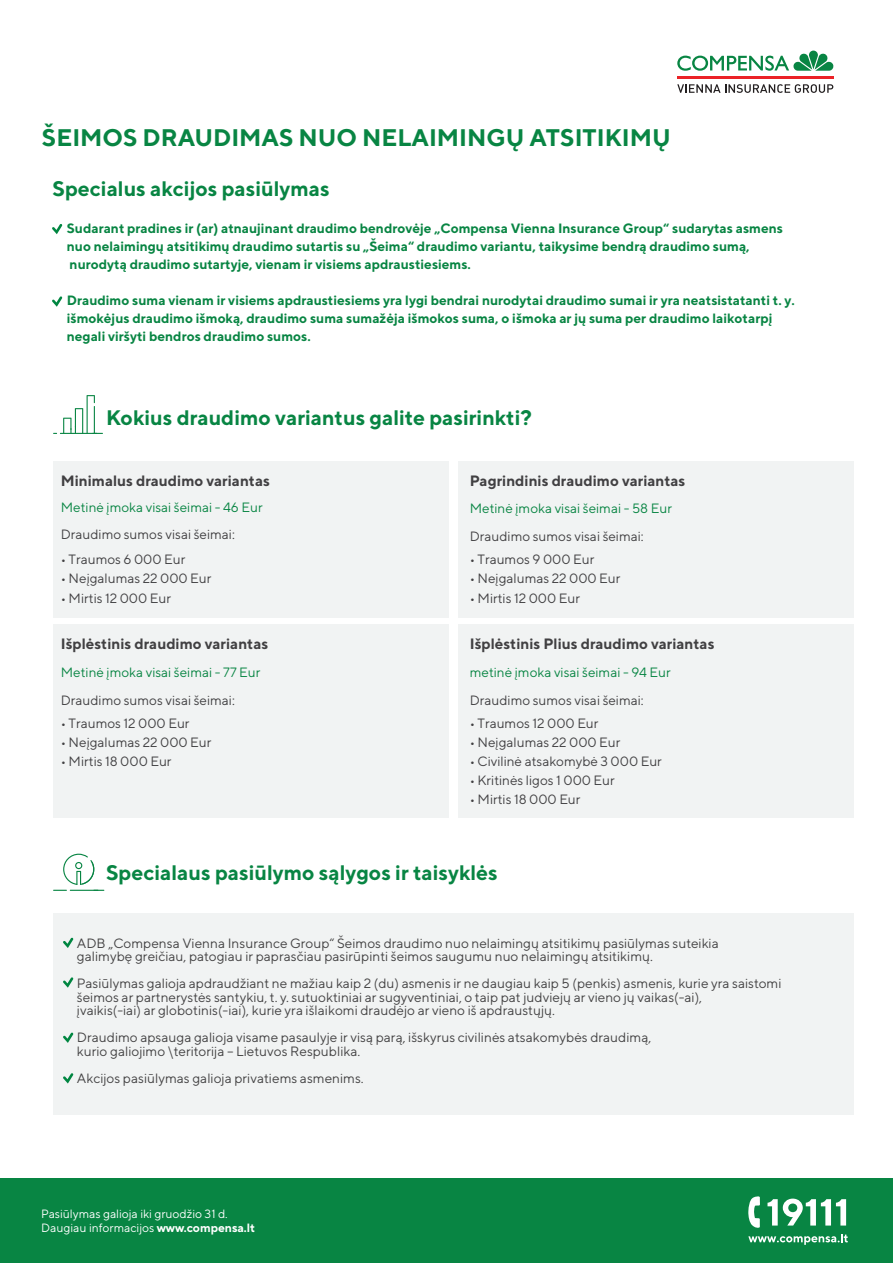
<style>
.page{position:relative;width:893px;height:1263px;background:#fff}
.page>*{position:absolute;margin:0;border:0;box-sizing:border-box;transform-origin:0 0}
.t1{font:700 24px "TT Norms";color:#088543}
.t2{font:700 21px "TT Norms";color:#088543}
.t3{font:700 15px "TT Norms";color:#414042}
.t4{font:13.5px/13.5px "TT Norms";color:#434243}
.t5{font:700 13.5px/18px "TT Norms";color:#088543}
.t6{font:13.5px "TT Norms";color:#414042}
.t7{font:13.5px "TT Norms";color:#088543}
.t8{font:12px/13.5px "TT Norms Pro";color:#fff}
.s1{font-weight:700}
</style>
<div class="page">
<div style="left:0;top:1178px;width:893px;height:85px;background:#088543"></div>
<div style="left:53px;top:461px;width:395px;height:157px;background:#f1f3f3"></div>
<div style="left:458px;top:461px;width:395px;height:157px;background:#f1f3f3"></div>
<hr style="left:60px;top:433px;width:37px;height:1px;background:#088543">
<svg style="left:63px;top:395px;width:40px;height:39px"></svg>
<div style="left:53px;top:625px;width:395px;height:193px;background:#f1f3f3"></div>
<div style="left:458px;top:625px;width:395px;height:193px;background:#f1f3f3"></div>
<svg style="left:748px;top:1234px;width:100px;height:11px"></svg>
<svg style="left:767px;top:1198px;width:79px;height:27px"></svg>
<svg style="left:748px;top:1196px;width:12px;height:32px"></svg>
<svg style="left:52px;top:296px;width:10px;height:11px"></svg>
<svg style="left:52px;top:224px;width:10px;height:10px"></svg>
<div style="left:53px;top:913px;width:801px;height:202px;background:#f1f3f3"></div>
<svg style="left:63px;top:977px;width:10px;height:11px"></svg>
<svg style="left:63px;top:937px;width:10px;height:11px"></svg>
<svg style="left:63px;top:1032px;width:10px;height:11px"></svg>
<svg style="left:63px;top:1073px;width:10px;height:10px"></svg>
<svg style="left:53px;top:854px;width:51px;height:37px"></svg>
<hr style="left:677px;top:76px;width:156px;height:3px;background:#eb2227">
<svg style="left:677px;top:84px;width:156px;height:9px"></svg>
<svg style="left:677px;top:51px;width:157px;height:20px"></svg>
<h1 class="t1" style="left:42px;top:123px;width:630px">ŠEIMOS DRAUDIMAS NUO NELAIMINGŲ ATSITIKIMŲ</h1>
<h2 class="t2" style="left:52px;top:175px;width:279px">Specialus akcijos pasiūlymas</h2>
<p class="t5" style="left:67px;top:219px;width:718px">Sudarant pradines ir (ar) atnaujinant draudimo bendrovėje „Compensa Vienna Insurance Group“ sudarytas asmens nuo nelaimingų atsitikimų draudimo sutartis su „Šeima“ draudimo variantu, taikysime bendrą draudimo sumą, nurodytą draudimo sutartyje, vienam ir visiems apdraustiesiems.</p>
<p class="t5" style="left:67px;top:291px;width:730px">Draudimo suma vienam ir visiems apdraustiesiems yra lygi bendrai nurodytai draudimo sumai ir yra neatsistatanti t. y. išmokėjus draudimo išmoką, draudimo suma sumažėja išmokos suma, o išmoka ar jų suma per draudimo laikotarpį negali viršyti bendros draudimo sumos.</p>
<h2 class="t2" style="left:106px;top:404px;width:427px">Kokius draudimo variantus galite pasirinkti?</h2>
<p class="t3" style="left:61px;top:471px;width:211px">Minimalus draudimo variantas</p>
<p class="t7" style="left:61px;top:499px;width:203px">Metinė įmoka visai šeimai - 46 Eur</p>
<p class="t6" style="left:61px;top:526px;width:176px">Draudimo sumos visai šeimai:</p>
<p class="t6" style="left:61px;top:551px;width:126px">• Traumos 6 000 Eur</p>
<p class="t6" style="left:61px;top:570px;width:152px">• Neįgalumas 22 000 Eur</p>
<p class="t6" style="left:61px;top:589px;width:112px">• Mirtis 12 000 Eur</p>
<p class="t3" style="left:61px;top:634px;width:209px">Išplėstinis draudimo variantas</p>
<p class="t7" style="left:61px;top:664px;width:201px">Metinė įmoka visai šeimai - 77 Eur</p>
<p class="t6" style="left:61px;top:691px;width:176px">Draudimo sumos visai šeimai:</p>
<p class="t6" style="left:61px;top:715px;width:130px">• Traumos 12 000 Eur</p>
<p class="t6" style="left:61px;top:734px;width:152px">• Neįgalumas 22 000 Eur</p>
<p class="t6" style="left:61px;top:753px;width:112px">• Mirtis 18 000 Eur</p>
<p class="t3" style="left:470px;top:471px;width:217px">Pagrindinis draudimo variantas</p>
<p class="t7" style="left:470px;top:500px;width:204px">Metinė įmoka visai šeimai - 58 Eur</p>
<p class="t6" style="left:470px;top:528px;width:176px">Draudimo sumos visai šeimai:</p>
<p class="t6" style="left:470px;top:551px;width:126px">• Traumos 9 000 Eur</p>
<p class="t6" style="left:470px;top:570px;width:152px">• Neįgalumas 22 000 Eur</p>
<p class="t6" style="left:470px;top:589px;width:112px">• Mirtis 12 000 Eur</p>
<p class="t3" style="left:470px;top:634px;width:246px">Išplėstinis Plius draudimo variantas</p>
<p class="t7" style="left:470px;top:664px;width:202px">metinė įmoka visai šeimai - 94 Eur</p>
<p class="t6" style="left:470px;top:691px;width:176px">Draudimo sumos visai šeimai:</p>
<p class="t6" style="left:470px;top:715px;width:130px">• Traumos 12 000 Eur</p>
<p class="t6" style="left:470px;top:734px;width:152px">• Neįgalumas 22 000 Eur</p>
<p class="t6" style="left:470px;top:753px;width:194px">• Civilinė atsakomybė 3 000 Eur</p>
<p class="t6" style="left:470px;top:772px;width:147px">• Kritinės ligos 1 000 Eur</p>
<p class="t6" style="left:470px;top:791px;width:112px">• Mirtis 18 000 Eur</p>
<h2 class="t2" style="left:106px;top:860px;width:393px">Specialaus pasiūlymo sąlygos ir taisyklės</h2>
<p class="t4" style="left:77px;top:936px;width:643px">ADB „Compensa Vienna Insurance Group“ Šeimos draudimo nuo nelaimingų atsitikimų pasiūlymas suteikia galimybę greičiau, patogiau ir paprasčiau pasirūpinti šeimos saugumu nuo nelaimingų atsitikimų.</p>
<p class="t4" style="left:77px;top:976px;width:706px">Pasiūlymas galioja apdraudžiant ne mažiau kaip 2 (du) asmenis ir ne daugiau kaip 5 (penkis) asmenis, kurie yra saistomi šeimos ar partnerystės santykiu, t. y. sutuoktiniai ar sugyventiniai, o taip pat judviejų ar vieno jų vaikas(-ai),<br>įvaikis(-iai) ar globotinis(-iai), kurie yra išlaikomi draudėjo ar vieno iš apdraustųjų.</p>
<p class="t4" style="left:77px;top:1030px;width:576px">Draudimo apsauga galioja visame pasaulyje ir visą parą, išskyrus civilinės atsakomybės draudimą, kurio galiojimo \teritorija – Lietuvos Respublika.</p>
<p class="t4" style="left:77px;top:1071px;width:288px">Akcijos pasiūlymas galioja privatiems asmenims.</p>
<p class="t8" style="left:41px;top:1207px;width:215px">Pasiūlymas galioja iki gruodžio 31 d.<br>Daugiau informacijos <span class="s1">www.compensa.lt</span></p>
</div>
